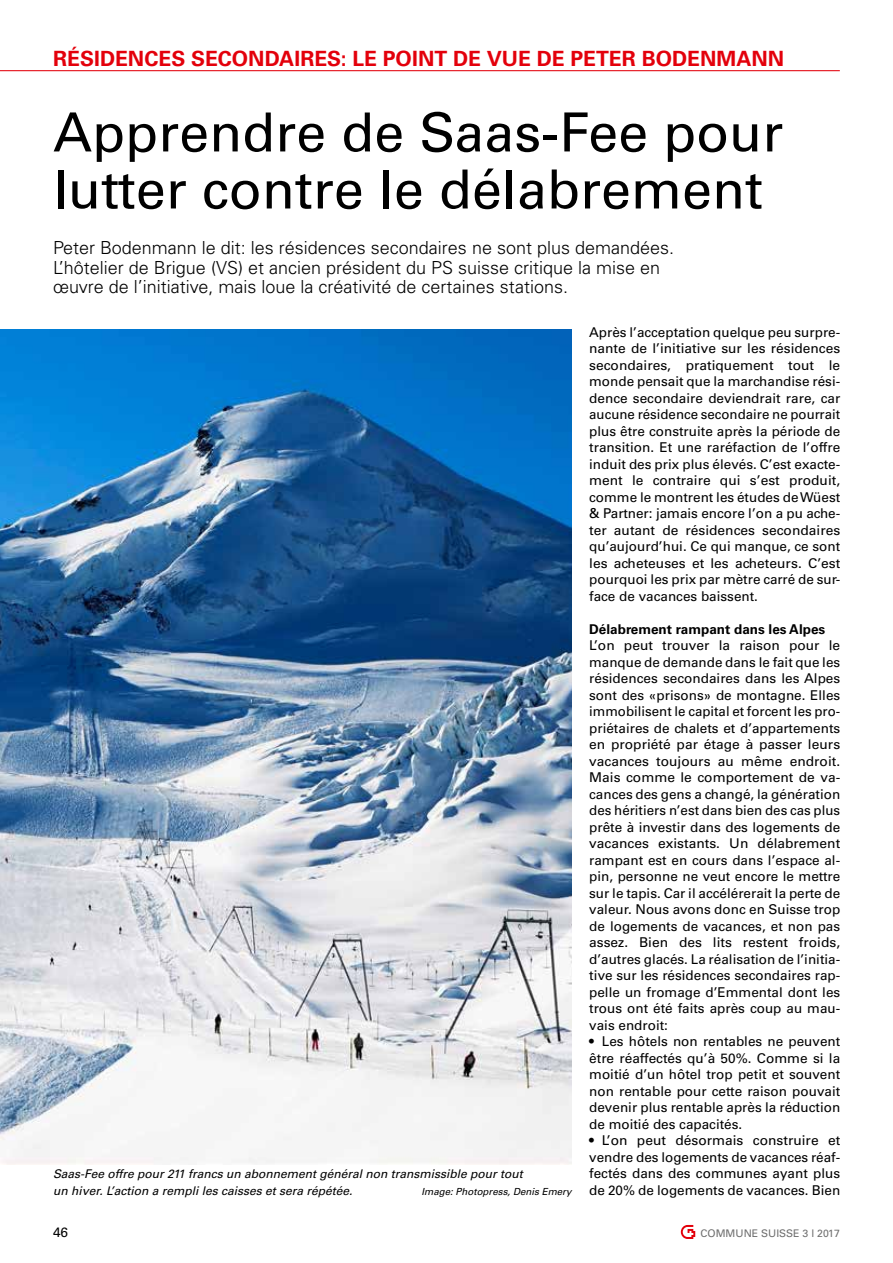
<style>
.page{position:relative;width:893px;height:1263px;background:#fff}
.page>*{position:absolute;margin:0;border:0;box-sizing:border-box;transform-origin:0 0}
.t1{font:54px/57px "Univers LT Std";color:#000}
.t2{font:700 21px "Univers LT Std";color:#e3000b}
.t3{font:300 18px/19.5px "Univers LT Std";color:#000}
.t4{font:13.5px/16.5px "Univers LT Std";color:#000;text-align:justify}
.t5{font:700 13.5px "Univers LT Std";color:#000}
.t6{font:italic 12px/16.5px "Univers LT Std";color:#000}
.t7{font:10.5px "Univers LT Std";color:#6e6e6e}
.t8{font:italic 9.75px "Univers LT Std";color:#000}
</style>
<div class="page">
<hr style="left:0;top:70px;width:840px;height:1px;background:#e3000b">
<svg style="left:681px;top:1225px;width:14px;height:14px"></svg>
<img style="left:0;top:330px;width:572px;height:834px">
<h2 class="t2" style="left:53px;top:46px;width:733px">RÉSIDENCES SECONDAIRES: LE POINT DE VUE DE PETER BODENMANN</h2>
<h1 class="t1" style="left:53px;top:104px;width:732px">Apprendre de Saas-Fee pour lutter contre le délabrement</h1>
<h3 class="t3" style="left:53px;top:238px;width:622px">Peter Bodenmann le dit: les résidences secondaires ne sont plus demandées.<br>L’hôtelier de Brigue (VS) et ancien président du PS suisse critique la mise en œuvre de l’initiative, mais loue la créativité de certaines stations.</h3>
<p class="t4" style="left:589px;top:324px;width:253px">Après l’acceptation quelque peu surpre&shy;nante de l’initiative sur les résidences secondaires, pratiquement tout le monde pensait que la marchandise rési&shy;dence secondaire deviendrait rare, car aucune résidence secondaire ne pourrait plus être construite après la période de transition. Et une raréfaction de l’offre induit des prix plus élevés. C’est exacte&shy;ment le contraire qui s’est produit, comme le montrent les études de Wüest &amp; Partner: jamais encore l’on a pu ache&shy;ter autant de résidences secondaires qu’aujourd’hui. Ce qui manque, ce sont les acheteuses et les acheteurs. C’est pourquoi les prix par mètre carré de sur&shy;face de vacances baissent.</p>
<p class="t5" style="left:589px;top:621px;width:238px">Délabrement rampant dans les Alpes</p>
<p class="t4" style="left:589px;top:637px;width:253px">L’on peut trouver la raison pour le manque de demande dans le fait que les résidences secondaires dans les Alpes sont des «prisons» de montagne. Elles immobilisent le capital et forcent les pro&shy;priétaires de chalets et d’appartements en propriété par étage à passer leurs vacances toujours au même endroit.<br>Mais comme le comportement de va&shy;cances des gens a changé, la génération des héritiers n’est dans bien des cas plus prête à investir dans des logements de vacances existants. Un délabrement rampant est en cours dans l’espace al&shy;pin, personne ne veut encore le mettre sur le tapis. Car il accélérerait la perte de valeur. Nous avons donc en Suisse trop de logements de vacances, et non pas assez. Bien des lits restent froids, d’autres glacés. La réalisation de l’initia&shy;tive sur les résidences secondaires rap&shy;pelle un fromage d’Emmental dont les trous ont été faits après coup au mau&shy;vais endroit:</p>
<p class="t4" style="left:589px;top:1033px;width:253px">• Les hôtels non rentables ne peuvent être réaffectés qu’à 50%. Comme si la moitié d’un hôtel trop petit et souvent non rentable pour cette raison pouvait devenir plus rentable après la réduction de moitié des capacités.</p>
<p class="t4" style="left:589px;top:1132px;width:253px">• L’on peut désormais construire et vendre des logements de vacances réaf&shy;fectés dans des communes ayant plus de 20% de logements de vacances. Bien</p>
<p class="t6" style="left:53px;top:1166px;width:471px">Saas-Fee offre pour 211 francs un abonnement général non transmissible pour tout un hiver. L’action a rempli les caisses et sera répétée.</p>
<p class="t8" style="left:421px;top:1185px;width:152px">Image: Photopress, Denis Emery</p>
<p class="t4" style="left:53px;top:1224px;width:17px">46</p>
<p class="t7" style="left:700px;top:1227px;width:141px">COMMUNE SUISSE 3 l 2017</p>
</div>
